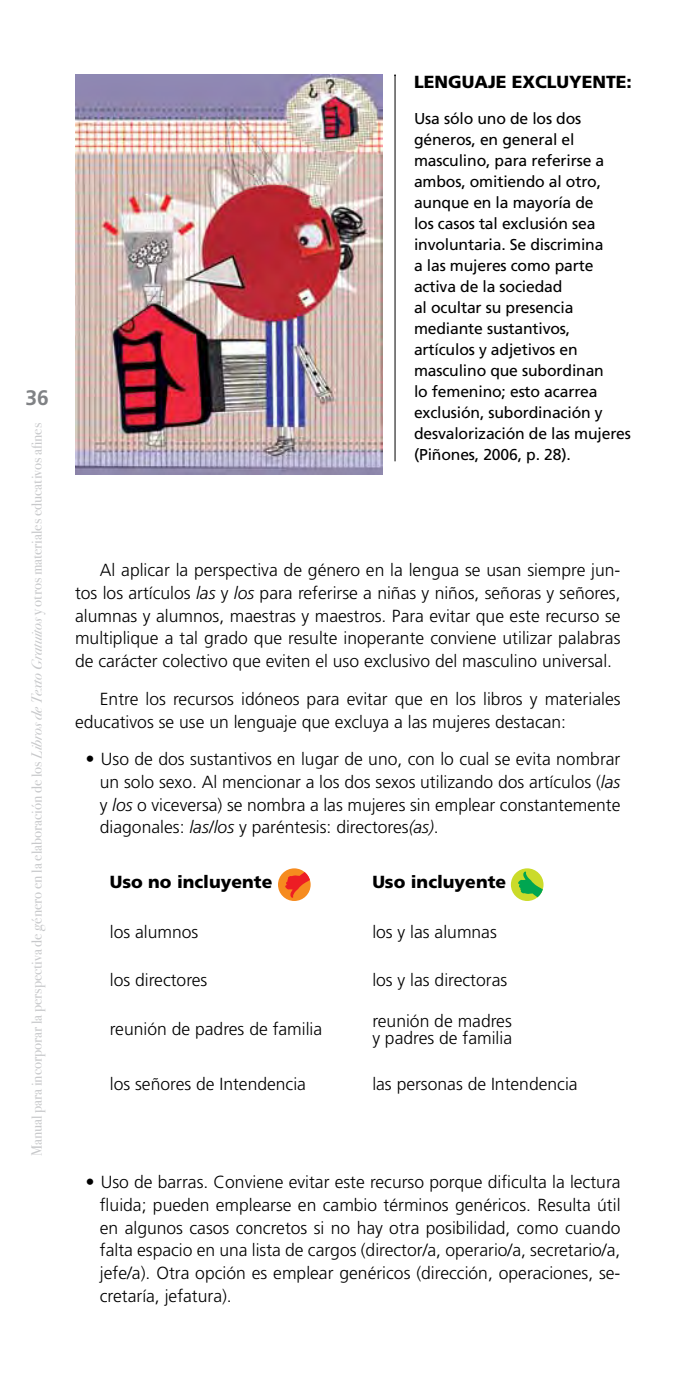
<style>
.page{position:relative;width:695px;height:1389px;background:#fff}
.page>*{position:absolute;margin:0;border:0;box-sizing:border-box;transform-origin:0 0}
.t1{font:700 21px "Frutiger";color:#808285}
.t2{font:300 17.5px/22.8px "Frutiger";color:#000;text-align:justify}
.t3{font:900 17.5px "Frutiger";color:#000}
.t4{font:15.75px/21px "Frutiger";letter-spacing:-.01em;color:#000}
.t5{font:14.7px "Bodoni Svty Two ITCTT Book";color:#c7c8ca}
.s1{font-family:"Bodoni Svty Two ITCTT Book Ita"}
.s2{font-style:italic}
.s3{font-family:"Univers";font-stretch:condensed}
</style>
<div class="page">
<hr style="left:394px;top:75px;width:1px;height:386px;background:#000">
<img style="left:75px;top:74px;width:307px;height:401px">
<div style="left:511px;top:868px;width:32px;height:33px;background:#cbdb2a;border-radius:50%"></div>
<svg style="left:518px;top:872px;width:25px;height:29px"></svg>
<div style="left:278px;top:868px;width:32px;height:33px;background:#f68b1f;border-radius:50%"></div>
<svg style="left:285px;top:868px;width:25px;height:30px"></svg>
<p class="t1" style="left:26px;top:386px;width:25px">36</p>
<p class="t5" style="left:25px;top:1156px;width:735px;rotate:-90deg">Manual para incorporar la perspectiva de género en la elaboración de los <span class="s1">Libros de Texto Gratuitos</span> y otros materiales educativos afines</p>
<p class="t3" style="left:414px;top:72px;width:219px">Lenguaje excluyente:</p>
<p class="t4" style="left:414px;top:108px;width:218px">Usa sólo uno de los dos géneros, en general el masculino, para referirse a ambos, omitiendo al otro, aunque en la mayoría de<br>los casos tal exclusión sea involuntaria. Se discrimina<br>a las mujeres como parte activa de la sociedad<br>al ocultar su presencia mediante sustantivos, artículos y adjetivos en masculino que subordinan<br>lo femenino; esto acarrea exclusión, subordinación y desvalorización de las mujeres (Piñones, 2006, p. 28).</p>
<p class="t2" style="left:75px;top:559px;width:547px;text-indent:25px">Al aplicar la perspectiva de género en la lengua se usan siempre jun&shy;tos los artículos <span class="s2">las</span> y <span class="s2">los</span> para referirse a niñas y niños, señoras y señores, alumnas y alumnos, maestras y maestros. Para evitar que este recurso se multiplique a tal grado que resulte inoperante conviene utilizar palabras de carácter colectivo que eviten el uso exclusivo del masculino universal.</p>
<p class="t2" style="left:75px;top:688px;width:547px;text-indent:25px">Entre los recursos idóneos para evitar que en los libros y materiales educativos se use un lenguaje que excluya a las mujeres destacan:</p>
<p class="t2" style="left:100px;top:748px;width:522px;text-indent:-15px"><span class="s3">•</span> Uso de dos sustantivos en lugar de uno, con lo cual se evita nombrar un solo sexo. Al mencionar a los dos sexos utilizando dos artículos (<span class="s2">las </span>y <span class="s2">los</span> o viceversa) se nombra a las mujeres sin emplear constantemente diagonales: <span class="s2">las/los</span> y paréntesis: directores<span class="s2">(as)</span>.</p>
<p class="t3" style="left:110px;top:871px;width:164px">Uso no incluyente</p>
<p class="t3" style="left:372px;top:871px;width:135px">Uso incluyente</p>
<p class="t2" style="left:110px;top:921px;width:90px">los alumnos</p>
<p class="t2" style="left:372px;top:921px;width:126px">los y las alumnas</p>
<p class="t2" style="left:110px;top:969px;width:99px">los directores</p>
<p class="t2" style="left:372px;top:969px;width:136px">los y las directoras</p>
<p class="t2" style="left:110px;top:1018px;width:214px">reunión de padres de familia</p>
<p class="t2" style="left:372px;top:1012px;width:141px;line-height:17.5px">reunión de madres y padres de familia</p>
<p class="t2" style="left:110px;top:1073px;width:198px">los señores de Intendencia</p>
<p class="t2" style="left:372px;top:1073px;width:207px">las personas de Intendencia</p>
<p class="t2" style="left:100px;top:1171px;width:522px;text-indent:-15px"><span class="s3">•</span> Uso de barras. Conviene evitar este recurso porque dificulta la lectura fluida; pueden emplearse en cambio términos genéricos. Resulta útil en algunos casos concretos si no hay otra posibilidad, como cuando falta espacio en una lista de cargos (director/a, operario/a, secretario/a, jefe/a). Otra opción es emplear genéricos (dirección, operaciones, se&shy;cretaría, jefatura).</p>
</div>
